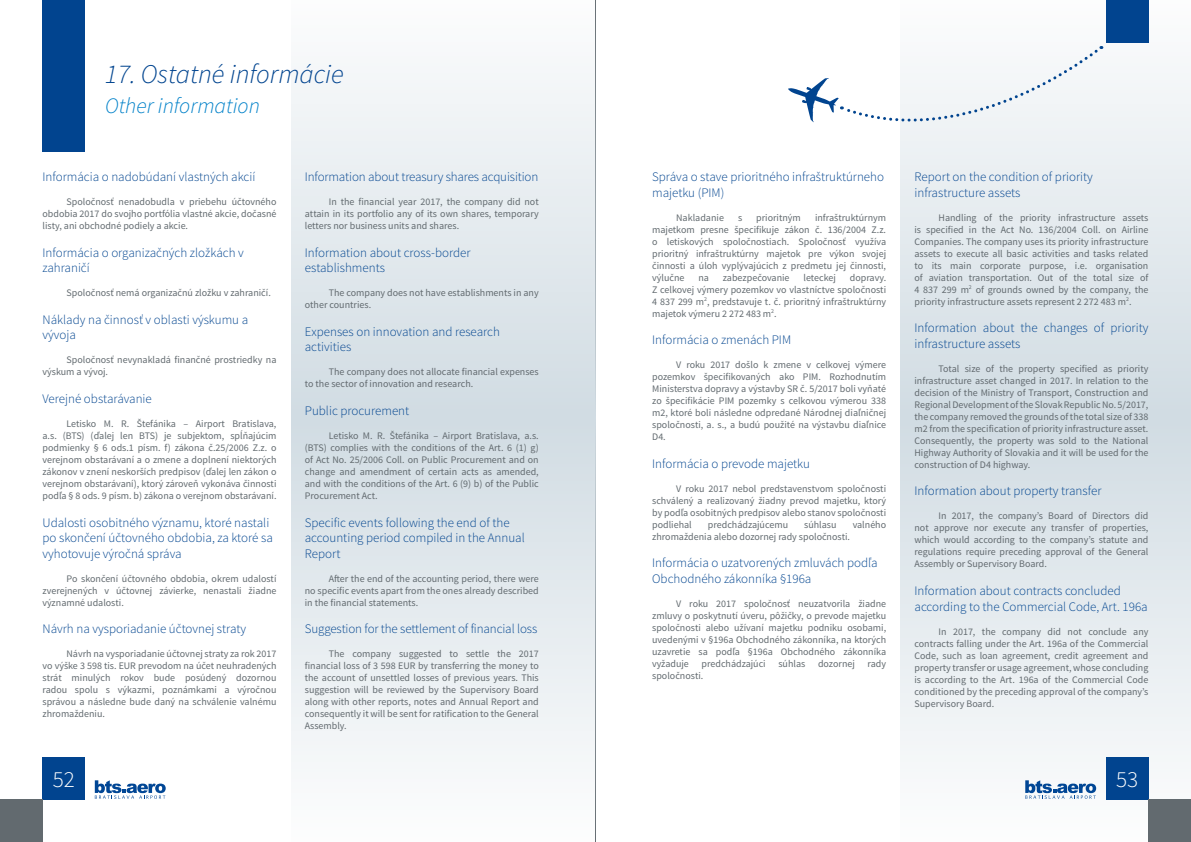
<style>
.page{position:relative;width:1191px;height:842px;background:#fff}
.page>*{position:absolute;margin:0;border:0;box-sizing:border-box;transform-origin:0 0}
.t1{font:italic 300 27px "Source Sans Pro";color:#01448f}
.t2{font:300 23px "Source Sans Pro";color:#fff}
.t3{font:italic 300 22px "Source Sans Pro";color:#0081c9}
.t4{font:300 13px/15.6px "Source Sans Pro";color:#01448f}
.t5{font:10px/12px "Source Sans Pro";color:#626a6f;text-align:justify}
</style>
<div class="page">
<hr style="left:595px;top:0;width:1px;height:842px;background:#626a6f">
<svg style="left:900px;top:0;width:291px;height:800px;fill:#e3eaee"></svg>
<svg style="left:291px;top:73px;width:304px;height:689px;fill:#e3e9ed"></svg>
<div style="left:1106px;top:757px;width:42px;height:42px;background:#01448f"></div>
<div style="left:43px;top:757px;width:42px;height:42px;background:#01448f"></div>
<div style="left:0;top:799px;width:43px;height:43px;background:#626a6f"></div>
<div style="left:1148px;top:799px;width:43px;height:43px;background:#626a6f"></div>
<svg style="left:95px;top:780px;width:71px;height:19px"></svg>
<svg style="left:1025px;top:780px;width:71px;height:19px"></svg>
<div style="left:1106px;top:0;width:42px;height:43px;background:#01448f"></div>
<svg style="left:788px;top:46px;width:314px;height:103px"></svg>
<div style="left:43px;top:0;width:42px;height:151px;background:#01448f"></div>
<p class="t1" style="left:105px;top:57px;width:240px">17. Ostatné informácie</p>
<p class="t3" style="left:105px;top:93px;width:156px">Other information</p>
<p class="t4" style="left:43px;top:169px;width:214px">Informácia o nadobúdaní vlastných akcií</p>
<p class="t5" style="left:43px;top:196px;width:235px;text-indent:24px">Spoločnosť nenadobudla v priebehu účtovného obdobia 2017 do svojho portfólia vlastné akcie, dočasné listy, ani obchodné podiely a akcie.</p>
<p class="t4" style="left:43px;top:245px;width:203px">Informácia o organizačných zložkách v zahraničí</p>
<p class="t5" style="left:67px;top:287px;width:206px">Spoločnosť nemá organizačnú zložku v zahraničí.</p>
<p class="t4" style="left:43px;top:312px;width:207px">Náklady na činnosť v oblasti výskumu a vývoja</p>
<p class="t5" style="left:43px;top:354px;width:235px;text-indent:24px">Spoločnosť nevynakladá finančné prostriedky na výskum a vývoj.</p>
<p class="t4" style="left:43px;top:391px;width:111px">Verejné obstarávanie</p>
<p class="t5" style="left:43px;top:418px;width:235px;text-indent:24px">Letisko M. R. Štefánika – Airport Bratislava, a.s. (BTS) (ďalej len BTS) je subjektom, spĺňajúcim podmienky § 6 ods.1 písm. f) zákona č.25/2006 Z.z. o verejnom obstarávaní a o zmene a doplnení niektorých zákonov v znení neskorších predpisov (ďalej len zákon o verejnom obstarávaní), ktorý zároveň vykonáva činnosti podľa § 8 ods. 9 písm. b) zákona o verejnom obstarávaní.</p>
<p class="t4" style="left:43px;top:515px;width:232px">Udalosti osobitného významu, ktoré nastali po skončení účtovného obdobia, za ktoré sa vyhotovuje výročná správa</p>
<p class="t5" style="left:43px;top:573px;width:235px;text-indent:24px">Po skončení účtovného obdobia, okrem udalostí zverejnených v účtovnej závierke, nenastali žiadne významné udalosti.</p>
<p class="t4" style="left:43px;top:621px;width:205px">Návrh na vysporiadanie účtovnej straty</p>
<p class="t5" style="left:43px;top:648px;width:235px;text-indent:24px">Návrh na vysporiadanie účtovnej straty za rok 2017 vo výške 3 598 tis. EUR prevodom na účet neuhradených strát minulých rokov bude posúdený dozornou radou spolu s výkazmi, poznámkami a výročnou správou a následne bude daný na schválenie valnému zhromaždeniu.</p>
<p class="t4" style="left:305px;top:169px;width:235px">Information about treasury shares acquisition</p>
<p class="t5" style="left:305px;top:196px;width:235px;text-indent:24px">In the financial year 2017, the company did not attain in its portfolio any of its own shares, temporary letters nor business units and shares.</p>
<p class="t4" style="left:305px;top:245px;width:167px">Information about cross-border establishments</p>
<p class="t5" style="left:305px;top:287px;width:235px;text-indent:24px">The company does not have establishments in any other countries.</p>
<p class="t4" style="left:305px;top:324px;width:196px">Expenses on innovation and research activities</p>
<p class="t5" style="left:305px;top:366px;width:235px;text-indent:24px">The company does not allocate financial expenses to the sector of innovation and research.</p>
<p class="t4" style="left:305px;top:403px;width:106px">Public procurement</p>
<p class="t5" style="left:305px;top:430px;width:235px;text-indent:24px">Letisko M. R. Štefánika – Airport Bratislava, a.s. (BTS) complies with the conditions of the Art. 6 (1) g) of Act No. 25/2006 Coll. on Public Procurement and on change and amendment of certain acts as amended, and with the conditions of the Art. 6 (9) b) of the Public Procurement Act.</p>
<p class="t4" style="left:305px;top:515px;width:221px">Specific events following the end of the accounting period compiled in the Annual<br>Report</p>
<p class="t5" style="left:305px;top:573px;width:235px;text-indent:24px">After the end of the accounting period, there were no specific events apart from the ones already described in the financial statements.</p>
<p class="t4" style="left:305px;top:621px;width:234px">Suggestion for the settlement of financial loss</p>
<p class="t5" style="left:305px;top:648px;width:235px;text-indent:24px">The company suggested to settle the 2017 financial loss of 3 598 EUR by transferring the money to the account of unsettled losses of previous years. This suggestion will be reviewed by the Supervisory Board along with other reports, notes and Annual Report and consequently it will be sent for ratification to the General Assembly.</p>
<p class="t4" style="left:652px;top:169px;width:233px">Správa o stave prioritného infraštruktúrneho majetku (PIM)</p>
<p class="t5" style="left:676px;top:211px;width:49px">Nakladanie</p>
<p class="t5" style="left:738px;top:211px;width:6px">s</p>
<p class="t5" style="left:756px;top:211px;width:46px">prioritným</p>
<p class="t5" style="left:652px;top:211px;width:235px;text-indent:163px">infraštruktúrnym majetkom presne špecifikuje zákon č. 136/2004 Z.z. o letiskových spoločnostiach. Spoločnosť využíva prioritný infraštruktúrny majetok pre výkon svojej činnosti a úloh vyplývajúcich z predmetu jej činnosti, výlučne</p>
<p class="t5" style="left:698px;top:271px;width:12px">na</p>
<p class="t5" style="left:723px;top:271px;width:68px">zabezpečovanie</p>
<p class="t5" style="left:803px;top:271px;width:34px">leteckej</p>
<p class="t5" style="left:652px;top:271px;width:235px;text-indent:198px">dopravy.<br>Z celkovej výmery pozemkov vo vlastníctve spoločnosti 4 837 299 m<sup>2</sup>, predstavuje t. č. prioritný infraštruktúrny majetok výmeru 2 272 483 m<sup>2</sup>.</p>
<p class="t4" style="left:652px;top:332px;width:140px">Informácia o zmenách PIM</p>
<p class="t5" style="left:652px;top:359px;width:235px;text-indent:24px">V roku 2017 došlo k zmene v celkovej výmere pozemkov špecifikovaných ako PIM. Rozhodnutím Ministerstva dopravy a výstavby SR č. 5/2017 boli vyňaté zo špecifikácie PIM pozemky s celkovou výmerou 338 m2, ktoré boli následne odpredané Národnej diaľničnej spoločnosti, a. s., a budú použité na výstavbu diaľnice D4.</p>
<p class="t4" style="left:652px;top:456px;width:159px">Informácia o prevode majetku</p>
<p class="t5" style="left:652px;top:483px;width:235px;text-indent:24px">V roku 2017 nebol predstavenstvom spoločnosti schválený a realizovaný žiadny prevod majetku, ktorý by podľa osobitných predpisov alebo stanov spoločnosti podliehal</p>
<p class="t5" style="left:708px;top:519px;width:82px">predchádzajúcemu</p>
<p class="t5" style="left:804px;top:519px;width:34px">súhlasu</p>
<p class="t5" style="left:852px;top:519px;width:35px">valného</p>
<p class="t5" style="left:652px;top:531px;width:199px">zhromaždenia alebo dozornej rady spoločnosti.</p>
<p class="t4" style="left:652px;top:555px;width:227px">Informácia o uzatvorených zmluvách podľa<br>Obchodného zákonníka §196a</p>
<p class="t5" style="left:652px;top:598px;width:235px;text-indent:24px">V roku 2017 spoločnosť neuzatvorila žiadne zmluvy o poskytnutí úveru, pôžičky, o prevode majetku spoločnosti alebo užívaní majetku podniku osobami, uvedenými v §196a Obchodného zákonníka, na ktorých uzavretie sa podľa §196a Obchodného zákonníka vyžaduje</p>
<p class="t5" style="left:701px;top:658px;width:66px">predchádzajúci</p>
<p class="t5" style="left:778px;top:658px;width:28px">súhlas</p>
<p class="t5" style="left:818px;top:658px;width:38px">dozornej</p>
<p class="t5" style="left:867px;top:658px;width:20px">rady</p>
<p class="t5" style="left:652px;top:670px;width:53px">spoločnosti.</p>
<p class="t4" style="left:914px;top:169px;width:180px">Report on the condition of priority infrastructure assets</p>
<p class="t5" style="left:914px;top:211px;width:235px;text-indent:24px">Handling of the priority infrastructure assets is specified in the Act No. 136/2004 Coll. on Airline Companies. The company uses its priority infrastructure assets to execute all basic activities and tasks related to its main corporate purpose, i.e. organisation of aviation transportation. Out of the total size of 4 837 299 m<sup>2</sup> of grounds owned by the company, the priority infrastructure assets represent 2 272 483 m<sup>2</sup>.</p>
<p class="t4" style="left:914px;top:320px;width:235px">Information about the changes of priority infrastructure assets</p>
<p class="t5" style="left:914px;top:363px;width:235px;text-indent:24px">Total size of the property specified as priority infrastructure asset changed in 2017. In relation to the decision of the Ministry of Transport, Construction and Regional Development of the Slovak Republic No. 5/2017, the company removed the grounds of the total size of 338 m2 from the specification of priority infrastructure asset.<br>Consequently, the property was sold to the National Highway Authority of Slovakia and it will be used for the construction of D4 highway.</p>
<p class="t4" style="left:914px;top:483px;width:188px">Information about property transfer</p>
<p class="t5" style="left:914px;top:510px;width:235px;text-indent:24px">In 2017, the company’s Board of Directors did not approve nor execute any transfer of properties, which would according to the company’s statute and regulations require preceding approval of the General Assembly or Supervisory Board.</p>
<p class="t4" style="left:914px;top:583px;width:235px">Information about contracts concluded according to the Commercial Code, Art. 196a</p>
<p class="t5" style="left:914px;top:625px;width:235px;text-indent:24px">In 2017, the company did not conclude any contracts falling under the Art. 196a of the Commercial Code, such as loan agreement, credit agreement and property transfer or usage agreement, whose concluding is according to the Art. 196a of the Commercial Code conditioned by the preceding approval of the company’s Supervisory Board.</p>
<p class="t2" style="left:53px;top:765px;width:24px">52</p>
<p class="t2" style="left:1116px;top:765px;width:24px">53</p>
</div>
